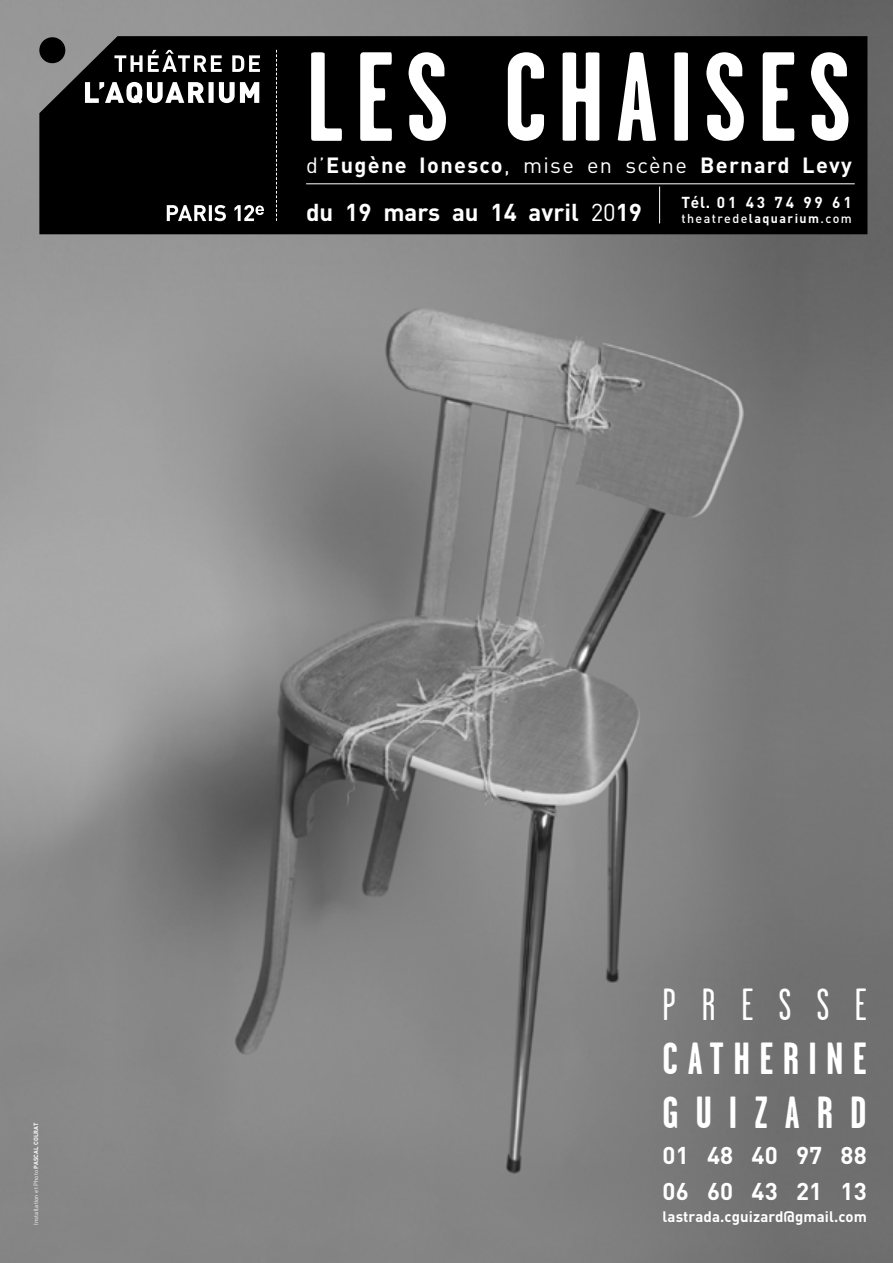
<style>
.page{position:relative;width:893px;height:1263px;background:#fff}
.page>*{position:absolute;margin:0;border:0;box-sizing:border-box;transform-origin:0 0}
.t1{font:700 126.45px "Garage Gothic";letter-spacing:.09em;color:#fff}
.t2{font:700 45px/54px "Garage Gothic";letter-spacing:.215em;color:#fff}
.t3{font:45px "Garage Gothic";letter-spacing:.575em;color:#fff}
.t4{font:700 24.15px "DIN";color:#fff}
.t5{font:700 24px/36px "DIN";color:#fff}
.t6{font:700 21.75px "DIN";letter-spacing:.06em;color:#fff}
.t7{font:700 15.75px "DIN";letter-spacing:.19em;color:#fff}
.t8{font:700 15px "DIN";letter-spacing:.005em;color:#fff}
.t9{font:500 12.75px "DIN";letter-spacing:.12em;color:#fff}
.t10{font:6px "DIN";letter-spacing:.01em;color:#fff}
.s1{font-weight:400}
.s2{font-weight:700}
</style>
<div class="page">
<img style="left:0;top:0;width:893px;height:1263px">
<div style="left:39px;top:36px;width:828px;height:198px;background:#000"></div>
<div style="left:39px;top:37px;width:26px;height:26px;background:#000;border-radius:50%"></div>
<svg style="left:167px;top:205px;width:97px;height:16px"></svg>
<svg style="left:114px;top:50px;width:146px;height:22px"></svg>
<svg style="left:85px;top:82px;width:174px;height:22px"></svg>
<svg style="left:276px;top:50px;width:1px;height:171px"></svg>
<hr style="left:306px;top:183px;width:549px;height:1px;background:#fff">
<div style="left:681px;top:195px;width:171px;height:28px;background:#000"></div>
<hr style="left:659px;top:186px;width:1px;height:37px;background:#fff">
<h1 class="t1" style="left:306px;top:31px;width:547px">LES CHAISES</h1>
<p class="t6" style="left:306px;top:151px;width:547px"><span class="s1">d’</span>Eugène Ionesco<span class="s1">, mise en scène</span> Bernard Levy</p>
<p class="t4" style="left:306px;top:196px;width:337px">du 19 mars au 14 avril <span class="s1">20</span>19</p>
<p class="t7" style="left:681px;top:192px;width:172px">Tél. 01 43 74 99 61</p>
<p class="t9" style="left:681px;top:211px;width:172px">theatrede<span class="s2">laquarium</span>.com</p>
<p class="t10" style="left:32px;top:1225px;width:102px;rotate:-90deg">Installation et Photo <span class="s2">Pascal Colrat</span></p>
<h2 class="t3" style="left:663px;top:981px;width:206px">PRESSE</h2>
<h2 class="t2" style="left:663px;top:1032px;width:206px">CATHERINE<br>GUIZARD</h2>
<p class="t5" style="left:663px;top:1136px;width:206px">01 48 40 97 88<br>06 60 43 21 13</p>
<p class="t8" style="left:663px;top:1207px;width:206px">lastrada.cguizard@gmail.com</p>
</div>
